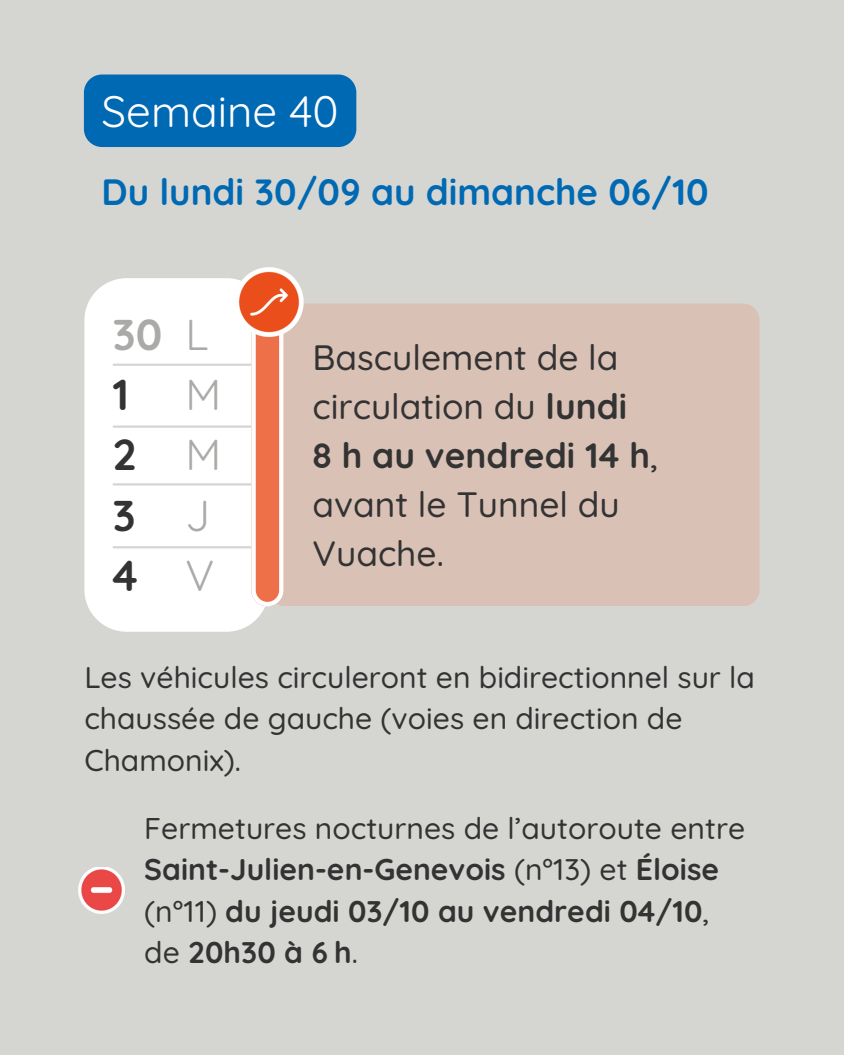
<style>
.page{position:relative;width:844px;height:1055px;background:#d5d6d2}
.page>*{position:absolute;margin:0;border:0;box-sizing:border-box;transform-origin:0 0}
.t1{font:43.95px "Quicksand";color:#fff}
.t2{font:700 43.35px/60.2px "Quicksand";color:#333}
.t3{font:43.35px/60.2px "Quicksand";color:#aaaba8}
.t4{font:700 36.6px "Quicksand";color:#0069b4}
.t5{font:500 35.25px/48.9px "Quicksand";color:#333}
.t6{font:700 30px/41.6px "Quicksand";color:#333}
.t7{font:500 30px/41.6px "Quicksand";color:#333}
.s1{color:#aaaba8}
.s2{font-weight:700}
.s3{font-weight:500}
</style>
<div class="page">
<img style="left:78px;top:867px;width:47px;height:46px">
<div style="left:84px;top:278px;width:185px;height:353px;background:#fff;border-radius:42px"></div>
<hr style="left:114px;top:363px;width:153px;height:3px;background:#d5d6d2">
<hr style="left:114px;top:425px;width:153px;height:3px;background:#d5d6d2">
<hr style="left:114px;top:483px;width:153px;height:2px;background:#d5d6d2">
<hr style="left:114px;top:546px;width:153px;height:2px;background:#d5d6d2">
<div style="left:269px;top:303px;width:490px;height:303px;background:#d9c1b6;border-radius:17px"></div>
<svg style="left:251px;top:336px;width:33px;height:270px;background:#f1997d"></svg>
<img style="left:236px;top:268px;width:67px;height:68px">
<div style="left:84px;top:74px;width:272px;height:73px;background:#0069b4;border-radius:18px"></div>
<h1 class="t1" style="left:101px;top:83px;width:239px">Semaine 40</h1>
<h4 class="t4" style="left:101px;top:168px;width:609px">Du lundi 30/09 au dimanche 06/10</h4>
<h4 class="t2" style="left:113px;top:304px;width:51px"><span class="s1">30<br></span>1<br>2<br>3<br>4</h4>
<p class="t3" style="left:185px;top:304px;width:37px">L<br>M<br>M<br>J<br>V</p>
<p class="t5" style="left:312px;top:332px;width:347px">Basculement de la circulation du <span class="s2">lundi<br>8 h au vendredi 14 h</span>, avant le Tunnel du<br>Vuache.</p>
<p class="t7" style="left:84px;top:656px;width:672px">Les véhicules circuleront en bidirectionnel sur la chaussée de gauche (voies en direction de<br>Chamonix).</p>
<p class="t6" style="left:144px;top:806px;width:602px"><span class="s3">Fermetures nocturnes de l’autoroute entre<br></span>Saint-Julien-en-Genevois <span class="s3">(n°13) et</span> Éloise <span class="s3">(n°11)</span> du jeudi 03/10 au vendredi 04/10<span class="s3">,</span></p>
<p class="t6" style="left:144px;top:931px;width:215px"><span class="s3">de</span> 20h30 à 6 h<span class="s3">.</span></p>
</div>
